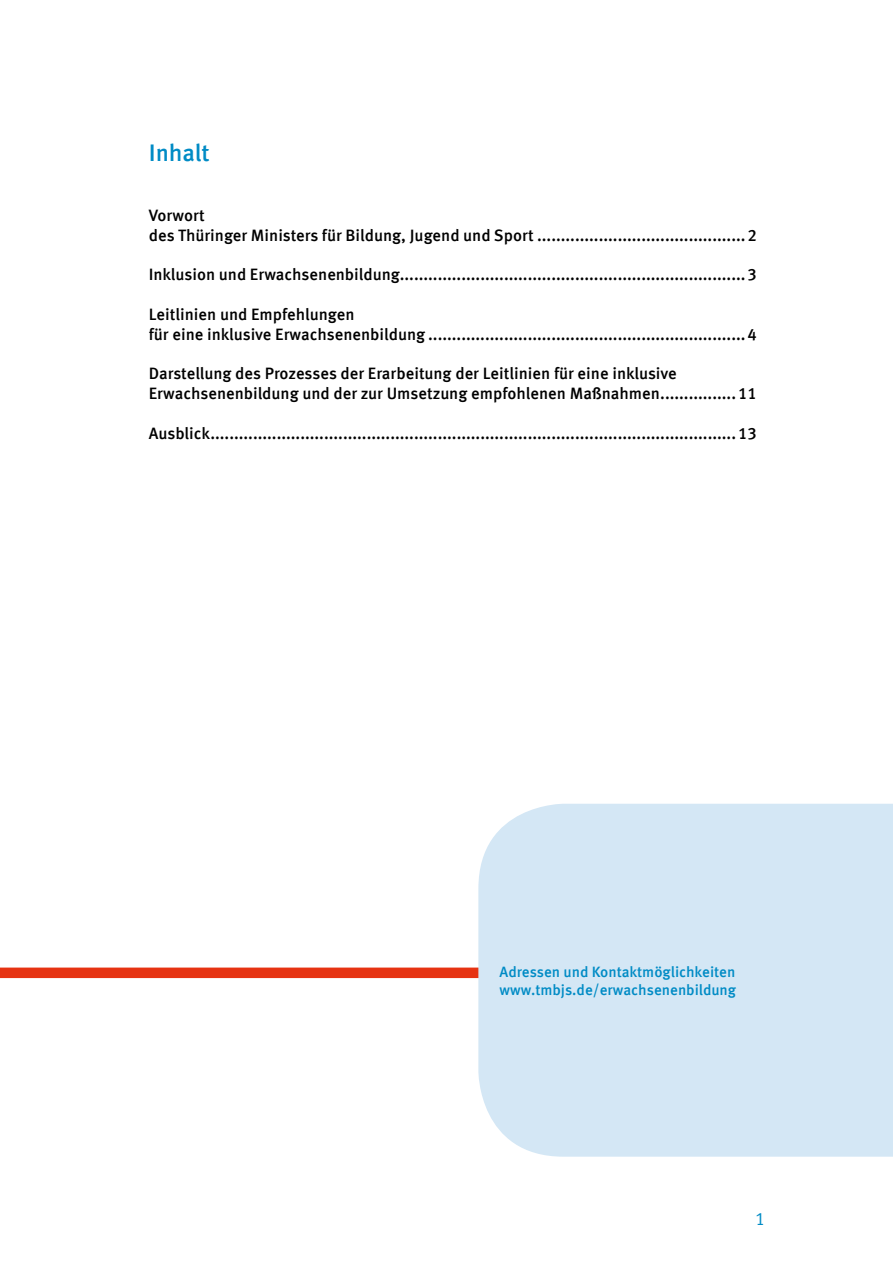
<style>
.page{position:relative;width:893px;height:1263px;background:#fff}
.page>*{position:absolute;margin:0;border:0;box-sizing:border-box;transform-origin:0 0}
.t1{font:500 24px "Meta Offc Pro";letter-spacing:-.005em;color:#008bc5}
.t2{font:18px "Meta Offc Pro Norm";color:#008bc5}
.TOC_body_text{font:500 16.5px/19.8px "Meta Offc Pro";color:#000}
.t3{font:500 15px "Meta Offc Pro";color:#008bc5}
</style>
<div class="page">
<div style="left:0;top:967px;width:893px;height:11px;background:#e63312"></div>
<div style="left:478px;top:804px;width:415px;height:353px;background:#d4e7f5"></div>
<p class="t1" style="left:149px;top:134px;width:62px">Inhalt</p>
<p class="TOC_body_text" style="left:149px;top:204px;width:610px">Vorwort<br>des Thüringer Ministers für Bildung, Jugend und Sport ............................................2</p>
<p class="TOC_body_text" style="left:149px;top:263px;width:610px">Inklusion und Erwachsenenbildung.........................................................................3</p>
<p class="TOC_body_text" style="left:149px;top:303px;width:610px">Leitlinien und Empfehlungen<br>für eine inklusive Erwachsenenbildung ...................................................................4</p>
<p class="TOC_body_text" style="left:149px;top:362px;width:610px">Darstellung des Prozesses der Erarbeitung der Leitlinien für eine inklusive<br>Erwachsenenbildung und der zur Umsetzung empfohlenen Maßnahmen................11</p>
<p class="TOC_body_text" style="left:149px;top:422px;width:610px">Ausblick...............................................................................................................13</p>
<p class="t3" style="left:500px;top:960px;width:237px">Adressen und Kontaktmöglichkeiten</p>
<p class="t3" style="left:500px;top:978px;width:238px">www.tmbjs.de/erwachsenenbildung</p>
<p class="t2" style="left:755px;top:1205px;width:12px">1</p>
</div>
